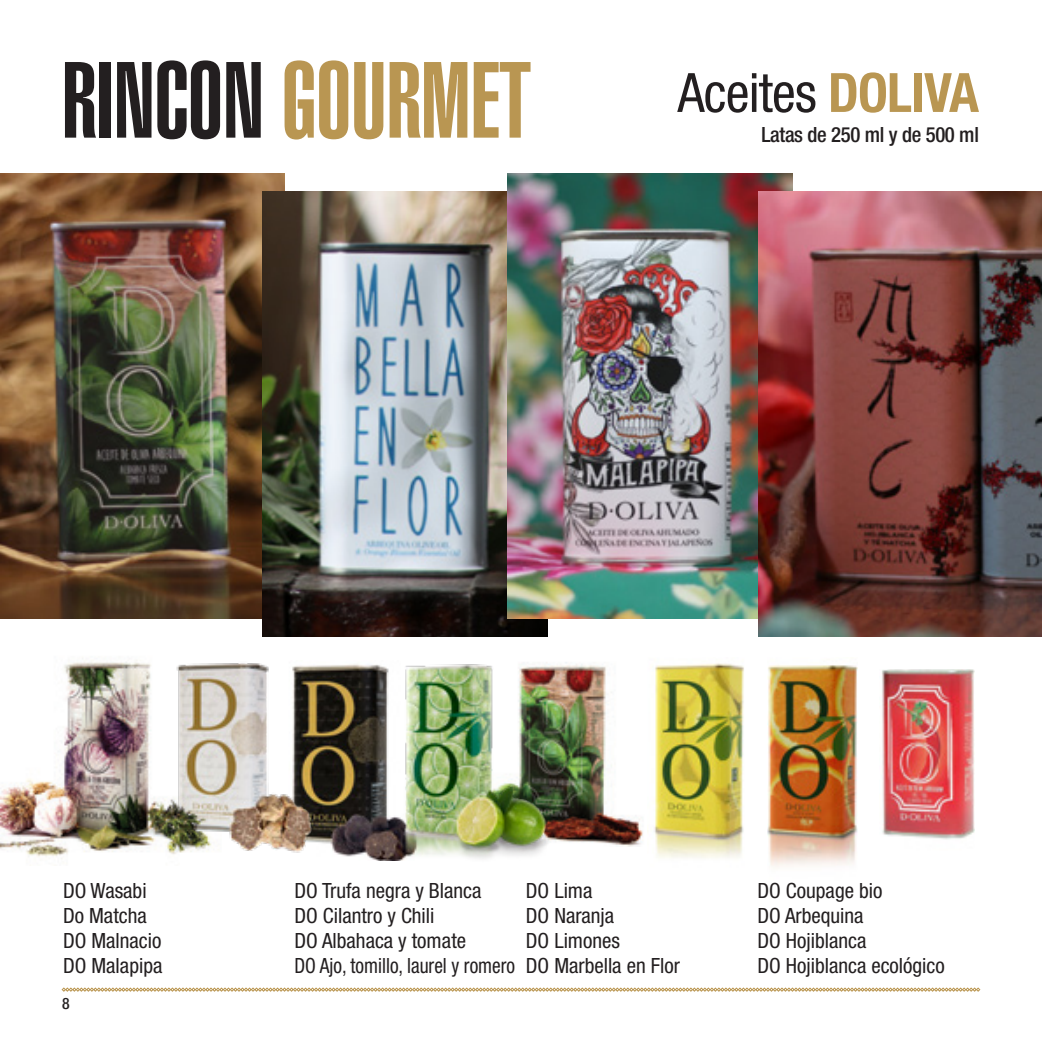
<style>
.page{position:relative;width:1042px;height:1042px;background:#fff}
.page>*{position:absolute;margin:0;border:0;box-sizing:border-box;transform-origin:0 0}
.t1{font:900 extra-condensed 105px "Swiss 911 BT";letter-spacing:.005em;color:#b99652}
.t2{font:condensed 54.25px "Helvetica Neue LT Std";letter-spacing:-.015em;color:#231f20}
.t3{font:condensed 21px "Helvetica Neue LT Std";color:#231f20}
.t4{font:condensed 21px "Helvetica Neue LT Std";color:#231f20;scale:.92 1}
.t5{font:500 condensed 21px "Helvetica Neue LT Std";letter-spacing:-.015em;color:#231f20}
.t6{font:500 condensed 15.75px "Helvetica Neue LT Std";color:#231f20}
.s1{color:#231f20}
.s2{font-weight:700;color:#b99652}
</style>
<div class="page">
<img style="left:342px;top:664px;width:50px;height:197px">
<img style="left:230px;top:663px;width:112px;height:192px">
<img style="left:555px;top:662px;width:88px;height:184px">
<img style="left:392px;top:662px;width:163px;height:199px">
<img style="left:654px;top:663px;width:90px;height:195px">
<img style="left:768px;top:665px;width:89px;height:202px">
<img style="left:881px;top:669px;width:94px;height:171px">
<img style="left:0;top:660px;width:230px;height:199px">
<img style="left:0;top:174px;width:285px;height:445px">
<svg style="left:62px;top:987px;width:918px;height:4px"></svg>
<img style="left:263px;top:191px;width:284px;height:445px">
<img style="left:507px;top:174px;width:285px;height:445px">
<img style="left:758px;top:191px;width:284px;height:445px">
<p class="t1" style="left:62px;top:43px;width:470px"><span class="s1">RINCON</span> GOURMET</p>
<p class="t2" style="left:677px;top:61px;width:303px">Aceites <span class="s2">DOLIVA</span></p>
<p class="t5" style="left:761px;top:122px;width:219px">Latas de 250 ml y de 500 ml</p>
<p class="t3" style="left:63px;top:878px;width:85px">DO Wasabi</p>
<p class="t3" style="left:63px;top:903px;width:85px">Do Matcha</p>
<p class="t3" style="left:63px;top:928px;width:100px">DO Malnacio</p>
<p class="t3" style="left:63px;top:953px;width:101px">DO Malapipa</p>
<p class="t6" style="left:62px;top:993px;width:9px">8</p>
<p class="t3" style="left:294px;top:878px;width:188px">DO Trufa negra y Blanca</p>
<p class="t3" style="left:294px;top:903px;width:141px">DO Cilantro y Chili</p>
<p class="t3" style="left:294px;top:928px;width:173px">DO Albahaca y tomate</p>
<p class="t4" style="left:294px;top:953px;width:241px">DO Ajo, tomillo, laurel y romero</p>
<p class="t3" style="left:526px;top:878px;width:68px">DO Lima</p>
<p class="t3" style="left:526px;top:903px;width:90px">DO Naranja</p>
<p class="t3" style="left:526px;top:928px;width:96px">DO Limones</p>
<p class="t3" style="left:526px;top:953px;width:155px">DO Marbella en Flor</p>
<p class="t3" style="left:757px;top:878px;width:127px">DO Coupage bio</p>
<p class="t3" style="left:757px;top:903px;width:108px">DO Arbequina</p>
<p class="t3" style="left:757px;top:928px;width:110px">DO Hojiblanca</p>
<p class="t3" style="left:757px;top:953px;width:189px">DO Hojiblanca ecológico</p>
</div>
